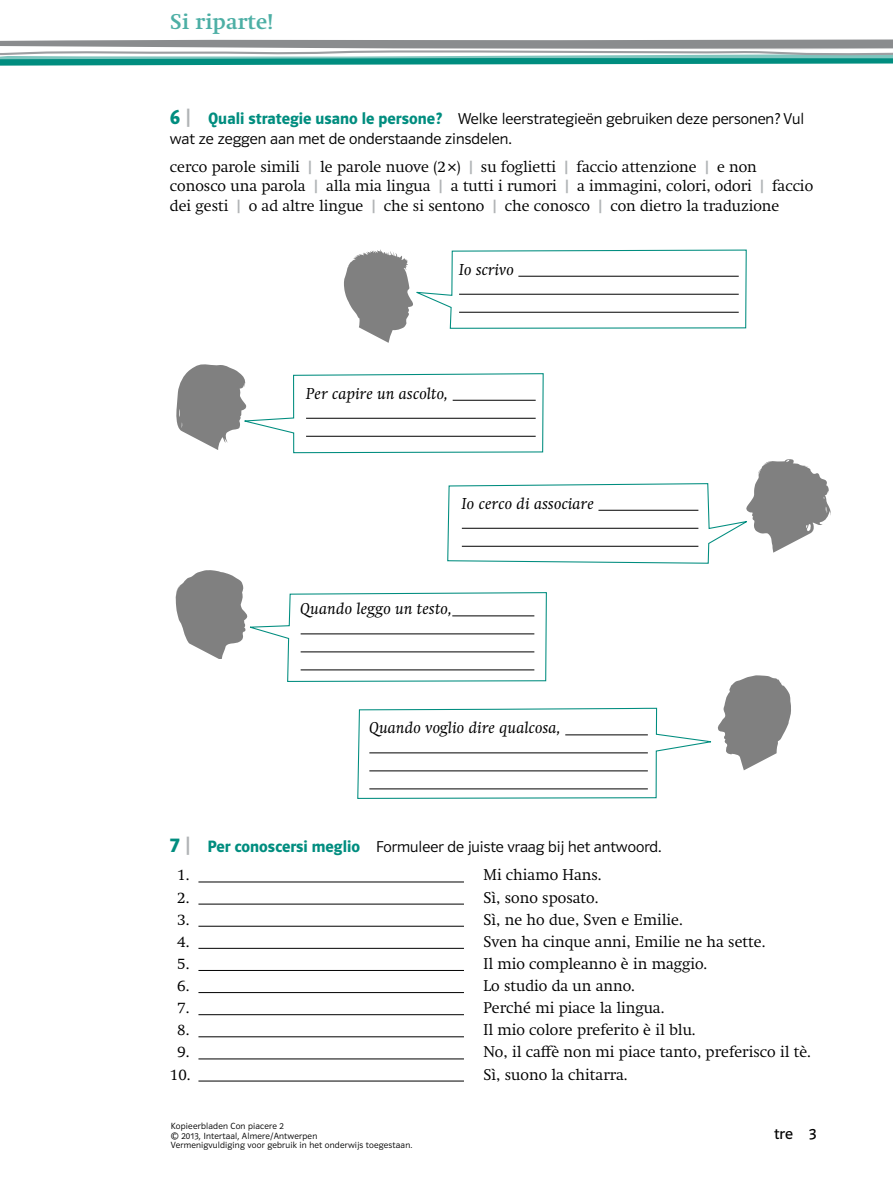
<style>
.page{position:relative;width:893px;height:1191px;background:#fff}
.page>*{position:absolute;margin:0;border:0;box-sizing:border-box;transform-origin:0 0}
.t1{font:700 21px "Klett Swift";letter-spacing:.01em;color:#4dafa5}
.t2{font:15.75px/19.2px "Polo ST11 K Leicht";color:#000}
.t3{font:italic 15.75px "Klett Swift";letter-spacing:.02em;color:#000}
.t4{font:15.75px "Polo ST11 K Buch";color:#000}
.t5{font:300 15.3px/19.2px "Klett Swift";color:#000}
.t6{font:9px/9.6px "Polo ST11 K Leicht";letter-spacing:.02em;color:#000}
.s1{font-family:"Polo ST11 K Hfett";font-size:21px;color:#008d7f}
.s2{font-family:"Polo ST11 K Krftg";font-size:21px;color:#b1b4b6}
.s3{font-family:"Polo ST11 K Hfett";font-size:16.5px;color:#008d7f}
.s4{font-family:"Polo ST11 K Hfett";font-weight:400;font-size:15.75px;color:#b1b4b6}
</style>
<div class="page">
<svg style="left:0;top:39px;width:893px;height:27px"></svg>
<hr style="left:198px;top:881px;width:266px;height:1px;background:#000">
<hr style="left:198px;top:903px;width:266px;height:1px;background:#000">
<hr style="left:198px;top:926px;width:266px;height:1px;background:#000">
<hr style="left:198px;top:948px;width:266px;height:1px;background:#000">
<hr style="left:198px;top:970px;width:266px;height:1px;background:#000">
<hr style="left:198px;top:992px;width:266px;height:1px;background:#000">
<hr style="left:198px;top:1014px;width:266px;height:1px;background:#000">
<hr style="left:198px;top:1036px;width:266px;height:1px;background:#000">
<hr style="left:198px;top:1058px;width:266px;height:1px;background:#000">
<hr style="left:198px;top:1080px;width:266px;height:1px;background:#000">
<svg style="left:718px;top:675px;width:73px;height:95px"></svg>
<svg style="left:344px;top:249px;width:403px;height:94px"></svg>
<svg style="left:175px;top:570px;width:372px;height:112px"></svg>
<svg style="left:357px;top:596px;width:361px;height:203px"></svg>
<svg style="left:176px;top:364px;width:655px;height:200px"></svg>
<h1 class="t1" style="left:170px;top:10px;width:105px">Si riparte!</h1>
<p class="t2" style="left:170px;top:110px;width:636px"><span class="s1">6</span> <span class="s2">|</span> <span class="s3">Quali strategie usano le persone?</span> Welke leerstrategieën gebruiken deze personen? Vul wat ze zeggen aan met de onderstaande zinsdelen.</p>
<p class="t5" style="left:170px;top:157px;width:645px">cerco parole simili <span class="s4">|</span> le parole nuove (2×) <span class="s4">|</span> su foglietti <span class="s4">|</span> faccio attenzione <span class="s4">|</span> e non conosco una parola <span class="s4">|</span> alla mia lingua <span class="s4">|</span> a tutti i rumori <span class="s4">|</span> a immagini, colori, odori <span class="s4">|</span> faccio dei gesti <span class="s4">|</span> o ad altre lingue <span class="s4">|</span> che si sentono <span class="s4">|</span> che conosco <span class="s4">|</span> con dietro la traduzione</p>
<p class="t3" style="left:459px;top:260px;width:56px">Io scrivo</p>
<p class="t3" style="left:306px;top:384px;width:144px">Per capire un ascolto,</p>
<p class="t3" style="left:462px;top:494px;width:134px">Io cerco di associare</p>
<p class="t3" style="left:301px;top:600px;width:153px">Quando leggo un testo,</p>
<p class="t3" style="left:369px;top:719px;width:193px">Quando voglio dire qualcosa,</p>
<p class="t2" style="left:170px;top:837px;width:493px"><span class="s1">7</span> <span class="s2">|</span> <span class="s3">Per conoscersi meglio</span> Formuleer de juiste vraag bij het antwoord.</p>
<p class="t5" style="left:177px;top:865px;width:14px">1.</p>
<p class="t5" style="left:483px;top:865px;width:120px">Mi chiamo Hans.</p>
<p class="t5" style="left:177px;top:888px;width:14px">2.</p>
<p class="t5" style="left:483px;top:888px;width:116px">Sì, sono sposato.</p>
<p class="t5" style="left:177px;top:910px;width:14px">3.</p>
<p class="t5" style="left:483px;top:910px;width:201px">Sì, ne ho due, Sven e Emilie.</p>
<p class="t5" style="left:177px;top:932px;width:14px">4.</p>
<p class="t5" style="left:483px;top:932px;width:283px">Sven ha cinque anni, Emilie ne ha sette.</p>
<p class="t5" style="left:177px;top:954px;width:14px">5.</p>
<p class="t5" style="left:483px;top:954px;width:225px">Il mio compleanno è in maggio.</p>
<p class="t5" style="left:177px;top:976px;width:14px">6.</p>
<p class="t5" style="left:483px;top:976px;width:153px">Lo studio da un anno.</p>
<p class="t5" style="left:177px;top:998px;width:14px">7.</p>
<p class="t5" style="left:483px;top:998px;width:183px">Perché mi piace la lingua.</p>
<p class="t5" style="left:177px;top:1020px;width:14px">8.</p>
<p class="t5" style="left:483px;top:1020px;width:214px">Il mio colore preferito è il blu.</p>
<p class="t5" style="left:177px;top:1042px;width:14px">9.</p>
<p class="t5" style="left:483px;top:1042px;width:329px">No, il caffè non mi piace tanto, preferisco il tè.</p>
<p class="t5" style="left:170px;top:1064px;width:22px">10.</p>
<p class="t5" style="left:483px;top:1064px;width:146px">Sì, suono la chitarra.</p>
<p class="t6" style="left:171px;top:1121px;width:243px">Kopieerbladen Con piacere 2<br>© 2013, Intertaal, Almere/Antwerpen<br>Vermenigvuldiging voor gebruik in het onderwijs toegestaan.</p>
<p class="t4" style="left:774px;top:1125px;width:44px">tre 3</p>
</div>
